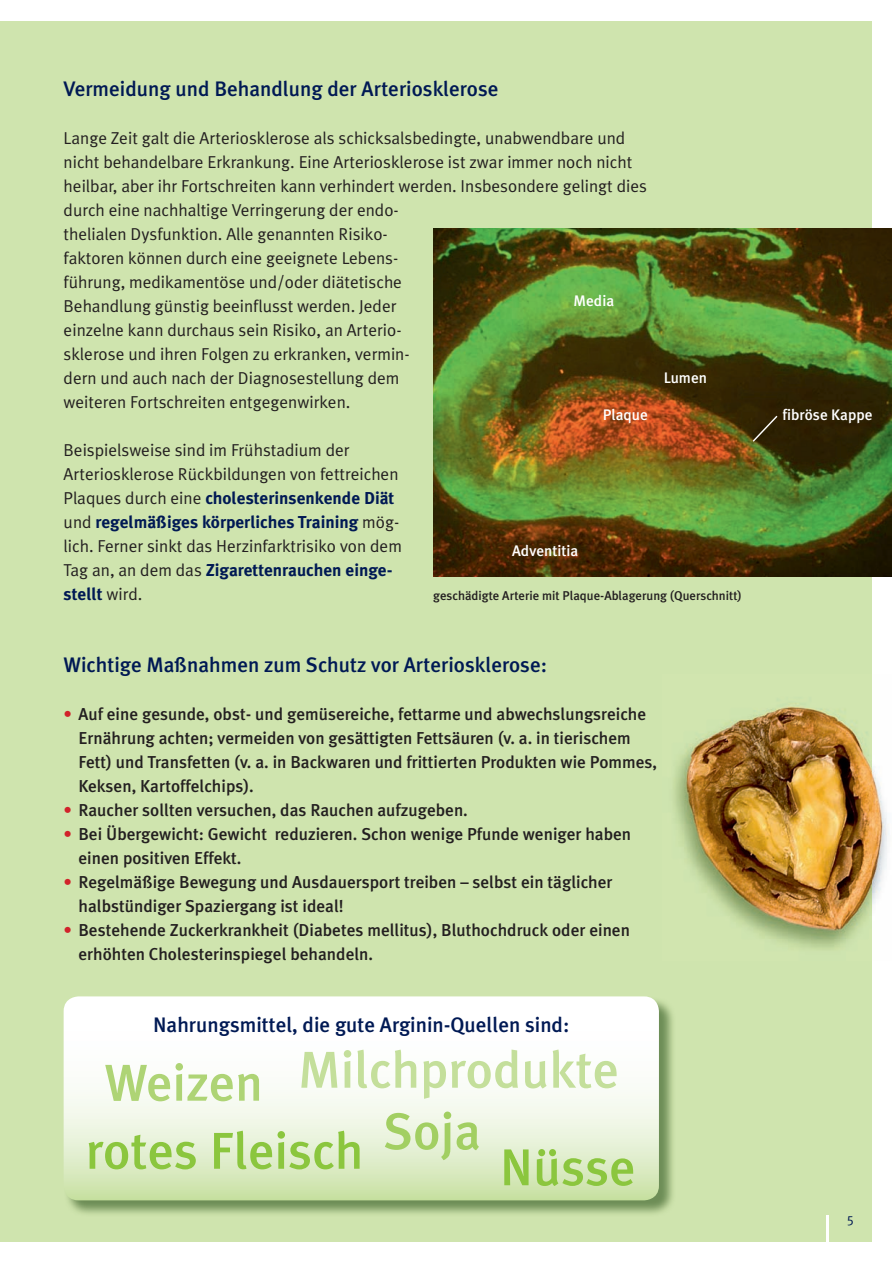
<style>
.page{position:relative;width:892px;height:1263px;background:#fff}
.page>*{position:absolute;margin:0;border:0;box-sizing:border-box;transform-origin:0 0}
.t1{font:500 51.75px "Meta Plus";color:#8bc63e}
.t2{font:500 51.75px "Meta Plus";color:#c4df9b}
.t3{font:500 51.75px "Meta Plus";color:#aed475}
.t4{font:500 51.75px "Meta Plus";color:#a2cf62}
.t5{font:500 21px "Meta Plus";color:#001954}
.t6{font:17.25px/24px "Meta Plus Normal";color:#231f20}
.t7{font:500 17.25px/24px "Meta Plus";color:#231f20}
.t8{font:700 17.25px/24px "Meta Plus";color:#001954}
.t9{font:500 15.3px "Meta Plus";color:#fff}
.t10{font:13.5px "Meta Plus Normal Caps";color:#001954}
.t11{font:500 12.75px "Meta Plus";color:#231f20}
.s1{font-family:"Meta Plus Normal";font-weight:400;color:#231f20}
.s2{color:#d1232a}
</style>
<div class="page">
<div style="left:0;top:22px;width:872px;height:1220px;background:#cfe4ae"></div>
<img style="left:433px;top:229px;width:459px;height:347px">
<svg style="left:753px;top:416px;width:24px;height:26px"></svg>
<img style="left:64px;top:998px;width:609px;height:216px">
<svg style="left:64px;top:996px;width:595px;height:204px;background:#eff6e6"></svg>
<img style="left:674px;top:703px;width:215px;height:246px">
<hr style="left:827px;top:1215px;width:2px;height:48px;background:#fff">
<p class="t5" style="left:64px;top:81px;width:436px">Vermeidung und Behandlung der Arteriosklerose</p>
<p class="t6" style="left:64px;top:128px;width:585px">Lange Zeit galt die Arteriosklerose als schicksalsbedingte, unabwendbare und nicht behandelbare Erkrankung. Eine Arteriosklerose ist zwar immer noch nicht heilbar, aber ihr Fortschreiten kann verhindert werden. Insbesondere gelingt dies durch eine nachhaltige Verringerung der endo-<br>thelialen Dysfunktion. Alle genannten Risiko-<br>faktoren können durch eine geeignete Lebens-<br>führung, medikamentöse und/oder diätetische<br>Behandlung günstig beeinflusst werden. Jeder<br>einzelne kann durchaus sein Risiko, an Arterio-<br>sklerose und ihren Folgen zu erkranken, vermin-<br>dern und auch nach der Diagnosestellung dem<br>weiteren Fortschreiten entgegenwirken.</p>
<p class="t6" style="left:64px;top:440px;width:336px">Beispielsweise sind im Frühstadium der<br>Arteriosklerose Rückbildungen von fettreichen</p>
<p class="t8" style="left:64px;top:488px;width:337px"><span class="s1">Plaques durch eine</span> cholesterinsenkende Diät <span class="s1">und</span> regelmäßiges körperliches Training <span class="s1">mög-</span></p>
<p class="t6" style="left:64px;top:536px;width:340px">lich. Ferner sinkt das Herzinfarktrisiko von dem</p>
<p class="t8" style="left:64px;top:560px;width:330px"><span class="s1">Tag an, an dem das</span> Zigarettenrauchen einge&shy;stellt <span class="s1">wird.</span></p>
<p class="t9" style="left:574px;top:294px;width:42px">Media</p>
<p class="t9" style="left:664px;top:372px;width:45px">Lumen</p>
<p class="t9" style="left:603px;top:409px;width:47px">Plaque</p>
<p class="t9" style="left:512px;top:544px;width:68px">Adventitia</p>
<p class="t11" style="left:433px;top:591px;width:310px">geschädigte Arterie mit Plaque-Ablagerung (Querschnitt)</p>
<p class="t5" style="left:64px;top:657px;width:485px">Wichtige Maßnahmen zum Schutz vor Arteriosklerose:</p>
<p class="t7" style="left:79px;top:704px;width:580px;text-indent:-15px"><span class="s2">•</span> Auf eine gesunde, obst- und gemüsereiche, fettarme und abwechslungsreiche Ernährung achten; vermeiden von gesättigten Fettsäuren (v. a. in tierischem Fett) und Transfetten (v. a. in Backwaren und frittierten Produkten wie Pommes, Keksen, Kartoffelchips).</p>
<p class="t7" style="left:64px;top:800px;width:406px"><span class="s2">•</span> Raucher sollten versuchen, das Rauchen aufzugeben.</p>
<p class="t7" style="left:79px;top:824px;width:554px;text-indent:-15px"><span class="s2">•</span> Bei Übergewicht: Gewicht reduzieren. Schon wenige Pfunde weniger haben einen positiven Effekt.</p>
<p class="t7" style="left:79px;top:872px;width:535px;text-indent:-15px"><span class="s2">•</span> Regelmäßige Bewegung und Ausdauersport treiben – selbst ein täglicher halbstündiger Spaziergang ist ideal!</p>
<p class="t7" style="left:79px;top:920px;width:553px;text-indent:-15px"><span class="s2">•</span> Bestehende Zuckerkrankheit (Diabetes mellitus), Bluthochdruck oder einen erhöhten Cholesterinspiegel behandeln.</p>
<p class="t5" style="left:153px;top:1017px;width:418px">Nahrungsmittel, die gute Arginin-Quellen sind:</p>
<h1 class="t3" style="left:104px;top:1062px;width:160px">Weizen</h1>
<h1 class="t4" style="left:383px;top:1111px;width:99px">Soja</h1>
<h1 class="t2" style="left:298px;top:1049px;width:322px">Milchprodukte</h1>
<h1 class="t1" style="left:86px;top:1130px;width:279px">rotes Fleisch</h1>
<h1 class="t1" style="left:500px;top:1147px;width:137px">Nüsse</h1>
<p class="t9" style="left:782px;top:409px;width:92px">fibröse Kappe</p>
<p class="t10" style="left:847px;top:1212px;width:9px">5</p>
</div>
